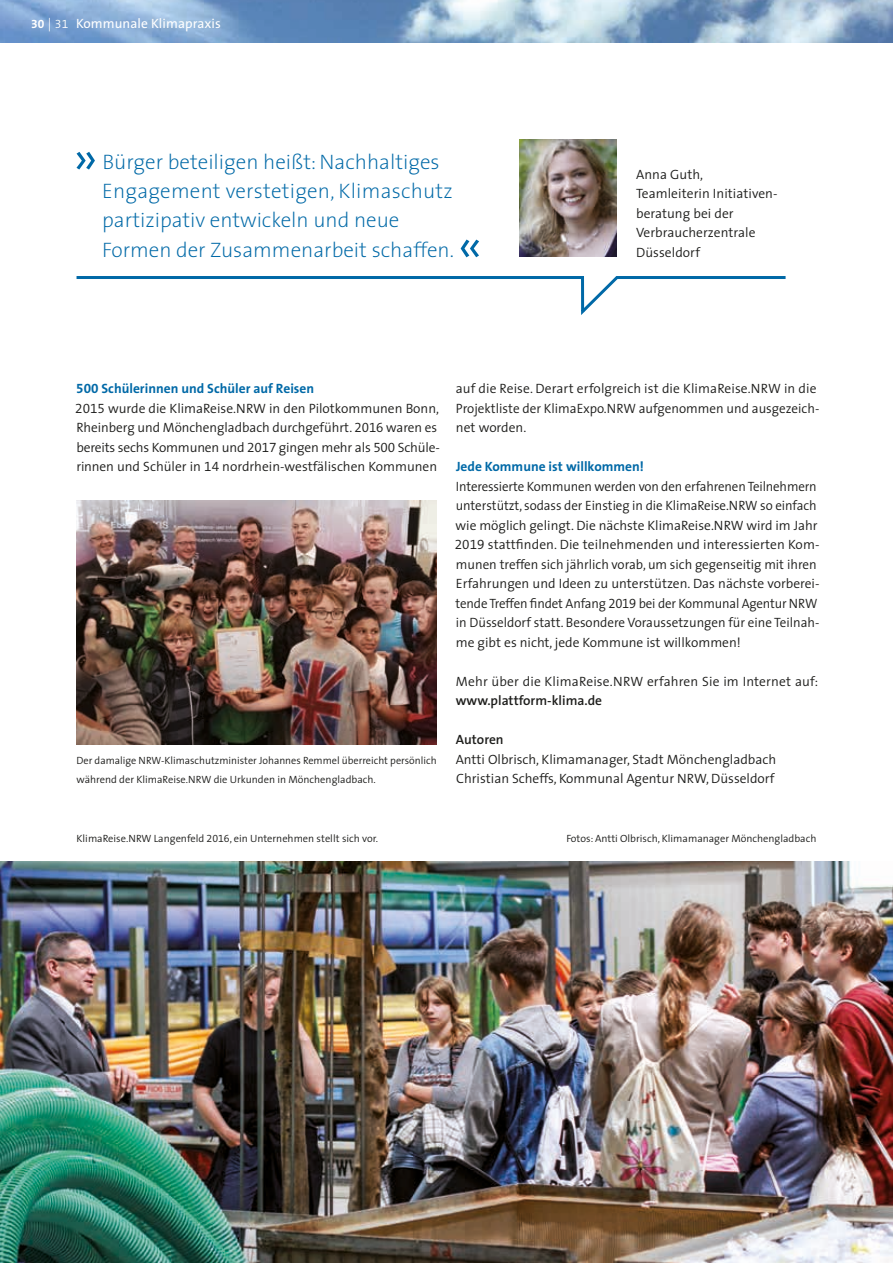
<style>
.page{position:relative;width:893px;height:1263px;background:#fff}
.page>*{position:absolute;margin:0;border:0;box-sizing:border-box;transform-origin:0 0}
.t1{font:300 51px "The Sans";color:#0069a7}
.t2{font:200 21px/29.2px "The Sans";color:#0069a7}
.t3{font:300 13.5px/19.5px "The Sans";color:#1d1d1b}
.t4{font:300 13.5px/19.5px "The Sans";color:#1d1d1b;scale:.96 1}
.t5{font:600 13.5px "The Sans";color:#1d1d1b}
.t6{font:13.5px "The Sans";letter-spacing:.005em;color:#fff}
.t7{font:700 13.5px "The Sans";color:#0069a7}
.t8{font:300 10.5px/19.5px "The Sans";color:#1d1d1b}
.s1{font-family:"The Sans Bold Expert";font-size:12px}
.s2{font-weight:300}
.s3{font-family:"The Sans Semi Light Expert";font-size:12px}
.s4{font-family:"The Sans Bold Expert";font-weight:400;color:#0069a7}
.s5{font-weight:700;color:#0069a7}
.s6{font-family:"The Sans Semi Light Expert";font-weight:400}
</style>
<div class="page">
<img style="left:0;top:0;width:893px;height:43px">
<img style="left:0;top:861px;width:893px;height:402px">
<svg style="left:76px;top:276px;width:710px;height:39px"></svg>
<img style="left:519px;top:139px;width:98px;height:117px">
<img style="left:77px;top:500px;width:360px;height:244px">
<p class="t6" style="left:31px;top:12px;width:191px"><span class="s1">30</span> <span class="s2">|</span> <span class="s3">31</span> Kommunale Klimapraxis</p>
<h1 class="t1" style="left:73px;top:114px;width:27px">»</h1>
<h2 class="t2" style="left:102px;top:146px;width:353px">Bürger beteiligen heißt: Nachhaltiges Engagement verstetigen, Klimaschutz partizipativ entwickeln und neue Formen der Zusammenarbeit schaffen.</h2>
<h1 class="t1" style="left:458px;top:202px;width:27px">«</h1>
<p class="t3" style="left:636px;top:164px;width:143px">Anna Guth,<br>Teamleiterin Initiativen&shy;beratung bei der<br>Verbraucherzentrale<br>Düsseldorf</p>
<p class="t3" style="left:75px;top:378px;width:366px"><span class="s4">500</span> <span class="s5">Schülerinnen und Schüler auf Reisen<br></span><span class="s6">2015</span> wurde die KlimaReise.NRW in den Pilotkommunen Bonn, Rheinberg und Mönchengladbach durchgeführt. <span class="s6">2016</span> waren es bereits sechs Kommunen und <span class="s6">2017</span> gingen mehr als <span class="s6">500</span> Schüle&shy;rinnen und Schüler in <span class="s6">14</span> nordrhein-westfälischen Kommunen</p>
<p class="t8" style="left:77px;top:750px;width:362px">Der damalige NRW-Klimaschutzminister Johannes Remmel überreicht persönlich während der KlimaReise.NRW die Urkunden in Mönchengladbach.</p>
<p class="t3" style="left:456px;top:378px;width:365px">auf die Reise. Derart erfolgreich ist die KlimaReise.NRW in die<br>Projektliste der KlimaExpo.NRW aufgenommen und ausgezeich&shy;net worden.</p>
<p class="t7" style="left:456px;top:455px;width:189px">Jede Kommune ist willkommen!</p>
<p class="t4" style="left:455px;top:476px;width:381px">Interessierte Kommunen werden von den erfahrenen Teilnehmern unterstützt, sodass der Einstieg in die KlimaReise.NRW so einfach wie möglich gelingt. Die nächste KlimaReise.NRW wird im Jahr <span class="s6">2019</span> stattfinden. Die teilnehmenden und interessierten Kom&shy;munen treffen sich jährlich vorab, um sich gegenseitig mit ihren Erfahrungen und Ideen zu unterstützen. Das nächste vorberei&shy;tende Treffen findet Anfang <span class="s6">2019</span> bei der Kommunal Agentur NRW in Düsseldorf statt. Besondere Voraussetzungen für eine Teilnah&shy;me gibt es nicht, jede Kommune ist willkommen!</p>
<p class="t3" style="left:456px;top:671px;width:364px">Mehr über die KlimaReise.NRW erfahren Sie im Internet auf:</p>
<p class="t5" style="left:456px;top:689px;width:148px">www.plattform-klima.de</p>
<p class="t5" style="left:456px;top:728px;width:49px">Autoren</p>
<p class="t3" style="left:456px;top:749px;width:322px">Antti Olbrisch, Klimamanager, Stadt Mönchengladbach<br>Christian Scheffs, Kommunal Agentur NRW, Düsseldorf</p>
<p class="t8" style="left:77px;top:828px;width:303px">KlimaReise.NRW Langenfeld <span class="s6">2016</span>, ein Unternehmen stellt sich vor.</p>
<p class="t8" style="left:566px;top:828px;width:252px">Fotos: Antti Olbrisch, Klimamanager Mönchengladbach</p>
</div>
